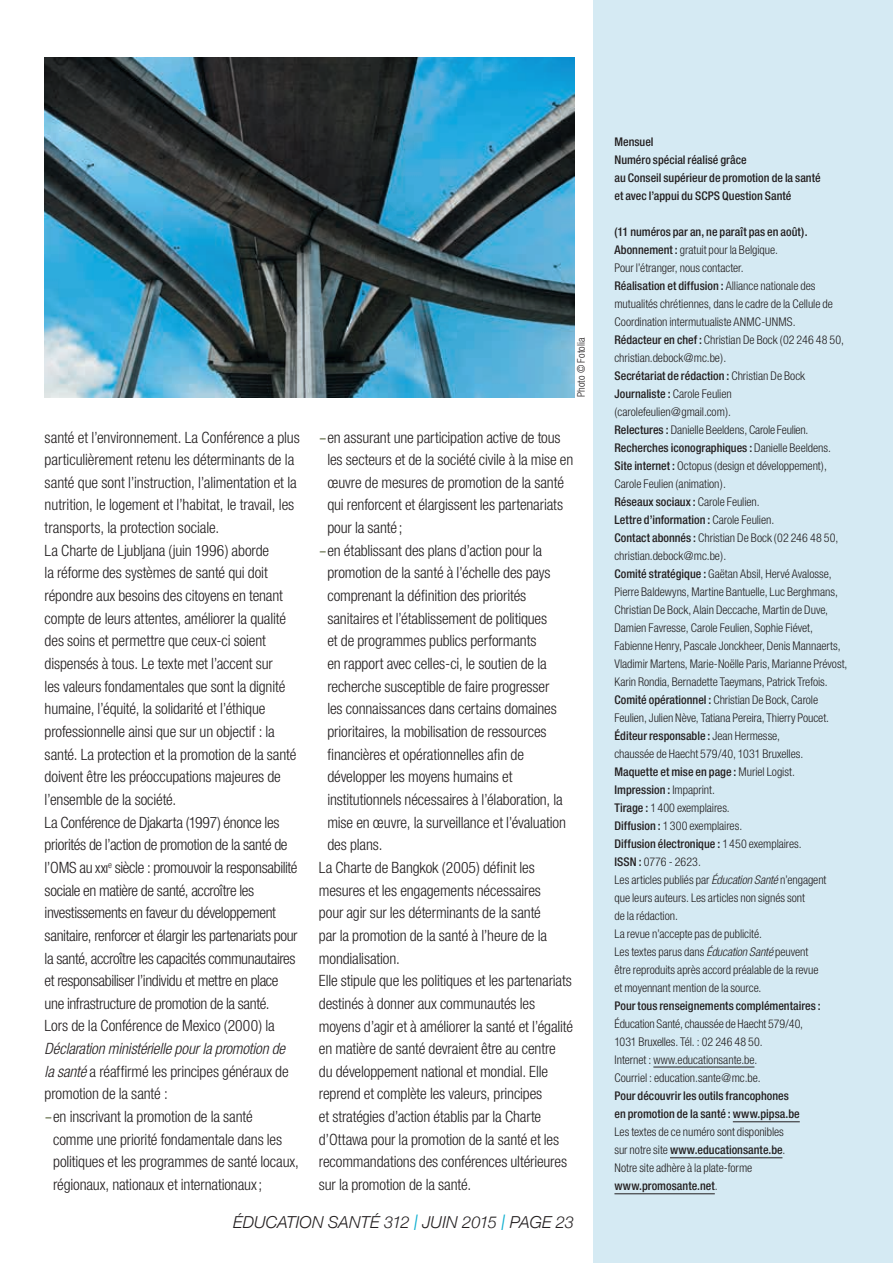
<style>
.page{position:relative;width:893px;height:1263px;background:#fff}
.page>*{position:absolute;margin:0;border:0;box-sizing:border-box;transform-origin:0 0}
.t1{font:italic 300 16.5px "Helvetica Neue";letter-spacing:.005em;color:#231f20}
.t2{font:300 condensed 15.6px/22.6px "Helvetica Neue";letter-spacing:-.01em;color:#231f20}
.t3{font:italic 300 condensed 15.6px "Helvetica Neue";letter-spacing:-.01em;color:#231f20}
.t4{font:300 condensed 12px/18px "Helvetica Neue";letter-spacing:-.005em;color:#231f20}
.t5{font:500 condensed 12px/18px "Helvetica Neue";color:#231f20}
.t6{font:300 condensed 10.5px "Helvetica Neue";letter-spacing:.01em;color:#231f20}
.s1{font-weight:400;font-size:10.95px}
.s2{font-style:italic}
.s3{font-family:"The Sans";font-weight:400;font-stretch:normal;font-size:16.5px;color:#68724f}
.s4{font-size:21.45px;color:#0caecf}
.s5{font-weight:500}
</style>
<div class="page">
<div style="left:593px;top:0;width:300px;height:1263px;background:#d5eaf3"></div>
<img style="left:45px;top:57px;width:529px;height:340px">
<hr style="left:653px;top:1067px;width:101px;height:1px;background:#231f20">
<hr style="left:733px;top:1121px;width:67px;height:1px;background:#231f20">
<hr style="left:670px;top:1157px;width:112px;height:1px;background:#231f20">
<hr style="left:614px;top:1193px;width:101px;height:1px;background:#231f20">
<p class="t2" style="left:45px;top:425px;width:257px">santé et l’environnement. La Conférence a plus particulièrement retenu les déterminants de la santé que sont l’instruction, l’alimentation et la nutrition, le logement et l’habitat, le travail, les transports, la protection sociale.<br>La Charte de Ljubljana (juin 1996) aborde<br>la réforme des systèmes de santé qui doit répondre aux besoins des citoyens en tenant compte de leurs attentes, améliorer la qualité des soins et permettre que ceux-ci soient dispensés à tous. Le texte met l’accent sur<br>les valeurs fondamentales que sont la dignité humaine, l’équité, la solidarité et l’éthique professionnelle ainsi que sur un objectif : la santé. La protection et la promotion de la santé doivent être les préoccupations majeures de l’ensemble de la société.<br>La Conférence de Djakarta (1997) énonce les priorités de l’action de promotion de la santé de l’OMS au <span class="s1">xxi</span><sup>e</sup> siècle : promouvoir la responsabilité sociale en matière de santé, accroître les investissements en faveur du développement sanitaire, renforcer et élargir les partenariats pour la santé, accroître les capacités communautaires et responsabiliser l’individu et mettre en place une infrastructure de promotion de la santé.<br>Lors de la Conférence de Mexico (2000) la</p>
<p class="t3" style="left:45px;top:1040px;width:242px">Déclaration ministérielle pour la promotion de</p>
<p class="t2" style="left:45px;top:1060px;width:246px"><span class="s2">la santé</span> a réaffirmé les principes généraux de</p>
<p class="t2" style="left:45px;top:1082px;width:125px">promotion de la santé :</p>
<p class="t2" style="left:45px;top:1105px;width:210px"><span class="s3">-</span>en inscrivant la promotion de la santé</p>
<p class="t2" style="left:53px;top:1128px;width:231px">comme une priorité fondamentale dans les</p>
<p class="t2" style="left:53px;top:1150px;width:247px">politiques et les programmes de santé locaux,</p>
<p class="t2" style="left:53px;top:1173px;width:211px">régionaux, nationaux et internationaux;</p>
<p class="t6" style="left:575px;top:397px;width:61px;rotate:-90deg">Photo © Fotolia</p>
<p class="t2" style="left:319px;top:425px;width:243px"><span class="s3">-</span>en assurant une participation active de tous</p>
<p class="t2" style="left:327px;top:448px;width:247px">les secteurs et de la société civile à la mise en</p>
<p class="t2" style="left:327px;top:471px;width:238px">œuvre de mesures de promotion de la santé</p>
<p class="t2" style="left:327px;top:493px;width:237px">qui renforcent et élargissent les partenariats</p>
<p class="t2" style="left:327px;top:516px;width:77px">pour la santé ;</p>
<p class="t2" style="left:319px;top:539px;width:225px"><span class="s3">-</span>en établissant des plans d’action pour la</p>
<p class="t2" style="left:327px;top:561px;width:225px">promotion de la santé à l’échelle des pays</p>
<p class="t2" style="left:327px;top:584px;width:200px">comprenant la définition des priorités</p>
<p class="t2" style="left:327px;top:607px;width:221px">sanitaires et l’établissement de politiques</p>
<p class="t2" style="left:327px;top:629px;width:211px">et de programmes publics performants</p>
<p class="t2" style="left:327px;top:652px;width:221px">en rapport avec celles-ci, le soutien de la</p>
<p class="t2" style="left:327px;top:675px;width:223px">recherche susceptible de faire progresser</p>
<p class="t2" style="left:327px;top:697px;width:231px">les connaissances dans certains domaines</p>
<p class="t2" style="left:327px;top:720px;width:221px">prioritaires, la mobilisation de ressources</p>
<p class="t2" style="left:327px;top:743px;width:198px">financières et opérationnelles afin de</p>
<p class="t2" style="left:327px;top:765px;width:187px">développer les moyens humains et</p>
<p class="t2" style="left:327px;top:788px;width:237px">institutionnels nécessaires à l’élaboration, la</p>
<p class="t2" style="left:327px;top:811px;width:240px">mise en œuvre, la surveillance et l’évaluation</p>
<p class="t2" style="left:327px;top:833px;width:56px">des plans.</p>
<p class="t2" style="left:319px;top:856px;width:217px">La Charte de Bangkok (2005) définit les</p>
<p class="t2" style="left:319px;top:879px;width:224px">mesures et les engagements nécessaires</p>
<p class="t2" style="left:319px;top:901px;width:223px">pour agir sur les déterminants de la santé</p>
<p class="t2" style="left:319px;top:924px;width:230px">par la promotion de la santé à l’heure de la</p>
<p class="t2" style="left:319px;top:946px;width:82px">mondialisation.</p>
<p class="t2" style="left:319px;top:969px;width:255px">Elle stipule que les politiques et les partenariats</p>
<p class="t2" style="left:319px;top:992px;width:218px">destinés à donner aux communautés les</p>
<p class="t2" style="left:319px;top:1014px;width:256px">moyens d’agir et à améliorer la santé et l’égalité</p>
<p class="t2" style="left:319px;top:1037px;width:238px">en matière de santé devraient être au centre</p>
<p class="t2" style="left:319px;top:1060px;width:231px">du développement national et mondial. Elle</p>
<p class="t2" style="left:319px;top:1082px;width:225px">reprend et complète les valeurs, principes</p>
<p class="t2" style="left:319px;top:1105px;width:224px">et stratégies d’action établis par la Charte</p>
<p class="t2" style="left:319px;top:1128px;width:242px">d’Ottawa pour la promotion de la santé et les</p>
<p class="t2" style="left:319px;top:1150px;width:250px">recommandations des conférences ultérieures</p>
<p class="t2" style="left:319px;top:1173px;width:154px">sur la promotion de la santé.</p>
<p class="t1" style="left:233px;top:1209px;width:342px">ÉDUCATION SANTÉ 312 <span class="s4">I</span> JUIN 2015 <span class="s4">I</span> PAGE 23</p>
<p class="t5" style="left:614px;top:132px;width:208px">Mensuel<br>Numéro spécial réalisé grâce<br>au Conseil supérieur de promotion de la santé et avec l’appui du SCPS Question Santé</p>
<p class="t4" style="left:614px;top:223px;width:234px"><span class="s5">(11 numéros par an, ne paraît pas en août).<br>Abonnement :</span> gratuit pour la Belgique.<br>Pour l’étranger, nous contacter.<br><span class="s5">Réalisation et diffusion :</span> Alliance nationale des mutualités chrétiennes, dans le cadre de la Cellule de Coordination intermutualiste ANMC-UNMS.<br><span class="s5">Rédacteur en chef :</span> Christian De Bock (02 246 48 50, christian.debock@mc.be).<br><span class="s5">Secrétariat de rédaction :</span> Christian De Bock <span class="s5">Journaliste :</span> Carole Feulien (carolefeulien@gmail.com).<br><span class="s5">Relectures :</span> Danielle Beeldens, Carole Feulien.<br><span class="s5">Recherches iconographiques :</span> Danielle Beeldens.<br><span class="s5">Site internet :</span> Octopus (design et développement), Carole Feulien (animation).<br><span class="s5">Réseaux sociaux :</span> Carole Feulien.<br><span class="s5">Lettre d’information :</span> Carole Feulien.<br><span class="s5">Contact abonnés :</span> Christian De Bock (02 246 48 50, christian.debock@mc.be).<br><span class="s5">Comité stratégique :</span> Gaëtan Absil, Hervé Avalosse, Pierre Baldewyns, Martine Bantuelle, Luc Berghmans, Christian De Bock, Alain Deccache, Martin de Duve, Damien Favresse, Carole Feulien, Sophie Fiévet, Fabienne Henry, Pascale Jonckheer, Denis Mannaerts, Vladimir Martens, Marie-Noëlle Paris, Marianne Prévost, Karin Rondia, Bernadette Taeymans, Patrick Trefois.<br><span class="s5">Comité opérationnel :</span> Christian De Bock, Carole Feulien, Julien Nève, Tatiana Pereira, Thierry Poucet.<br><span class="s5">Éditeur responsable :</span> Jean Hermesse,<br>chaussée de Haecht 579/40, 1031 Bruxelles.<br><span class="s5">Maquette et mise en page :</span> Muriel Logist.<br><span class="s5">Impression :</span> Impaprint.<br><span class="s5">Tirage :</span> 1400 exemplaires.<br><span class="s5">Diffusion :</span> 1300 exemplaires.<br><span class="s5">Diffusion électronique :</span> 1450 exemplaires.<br><span class="s5">ISSN :</span> 0776 - 2623.<br>Les articles publiés par <span class="s2">Éducation Santé</span> n’engagent<br>que leurs auteurs. Les articles non signés sont<br>de la rédaction.<br>La revue n’accepte pas de publicité.<br>Les textes parus dans <span class="s2">Éducation Santé</span> peuvent<br>être reproduits après accord préalable de la revue<br>et moyennant mention de la source.</p>
<p class="t5" style="left:614px;top:996px;width:208px">Pour tous renseignements complémentaires :</p>
<p class="t4" style="left:614px;top:1015px;width:190px">Éducation Santé, chaussée de Haecht 579/40, 1031 Bruxelles. Tél. : 02 246 48 50.<br>Internet : www.educationsante.be.<br>Courriel : education.sante@mc.be.</p>
<p class="t5" style="left:614px;top:1086px;width:187px">Pour découvrir les outils francophones en promotion de la santé : www.pipsa.be</p>
<p class="t4" style="left:614px;top:1123px;width:172px">Les textes de ce numéro sont disponibles sur notre site <span class="s5">www.educationsante.be</span>.<br>Notre site adhère à la plate-forme <span class="s5">www.promosante.net</span>.</p>
</div>
